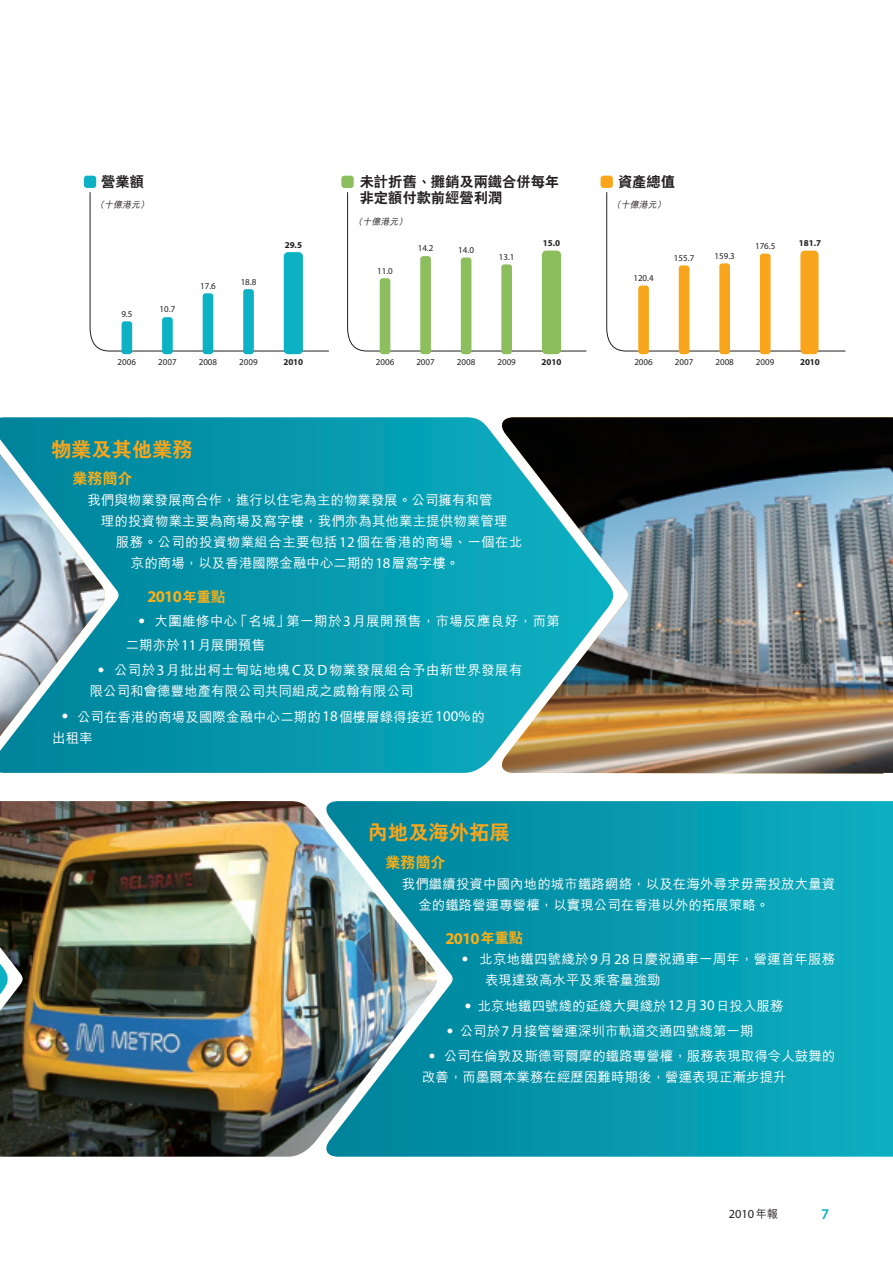
<style>
.page{position:relative;width:893px;height:1263px;background:#fff}
.page>*{position:absolute;margin:0;border:0;box-sizing:border-box;transform-origin:0 0}
.t1{font:800 20.25px "C Hei 2 HK";color:#f9a51b}
.t2{font:700 16.5px "Myriad Pro";letter-spacing:-.045em;color:#faaf18}
.t3{font:800 15px "C Hei 2 HK";color:#faaf18}
.t4{font:14.25px/15.8px "C Hei 2 HK Xbold B5 pc H";color:#231f20}
.t5{font:500 13.5px/21px "M Hei HK";color:#fff}
.t6{font:500 13.5px/24px "M Hei HK";letter-spacing:.025em;color:#fff}
.t7{font:12.3px "Myriad Pro";color:#231f20}
.t8{font:9px "Myriad Pro";color:#231f20}
.t9{font:700 9px "Myriad Pro";letter-spacing:-.01em;color:#231f20}
.t10{font:italic 9px "M Hei HK Medium B5 pc H";color:#231f20}
.s1{font-family:"Myriad Pro";font-weight:400;font-size:14.85px}
.s2{font-family:"C Hei 2 HK";font-weight:800;font-size:14.25px}
.s3{font-family:"Myriad Pro";font-weight:400;font-size:23.1px}
.s4{font-family:"M Hei HK";font-weight:500;font-size:11.25px}
</style>
<div class="page">
<img style="left:0;top:801px;width:323px;height:356px">
<svg style="left:107px;top:417px;width:391px;height:356px;background:#0698ad"></svg>
<img style="left:498px;top:417px;width:395px;height:356px">
<svg style="left:323px;top:801px;width:570px;height:356px;background:#169aad"></svg>
<img style="left:0;top:417px;width:107px;height:356px">
<svg style="left:89px;top:192px;width:756px;height:160px"></svg>
<div style="left:284px;top:252px;width:19px;height:102px;background:#0cb2c4;border-radius:4px"></div>
<div style="left:243px;top:289px;width:11px;height:65px;background:#0cb2c4;border-radius:3px"></div>
<div style="left:203px;top:293px;width:10px;height:61px;background:#0cb2c4;border-radius:3px"></div>
<div style="left:162px;top:317px;width:11px;height:37px;background:#0cb2c4;border-radius:3px"></div>
<div style="left:122px;top:321px;width:10px;height:33px;background:#0cb2c4;border-radius:3px"></div>
<div style="left:542px;top:251px;width:19px;height:103px;background:#8cbe5d;border-radius:4px"></div>
<div style="left:501px;top:264px;width:11px;height:90px;background:#8cbe5d;border-radius:3px"></div>
<div style="left:461px;top:257px;width:10px;height:97px;background:#8cbe5d;border-radius:3px"></div>
<div style="left:420px;top:256px;width:11px;height:98px;background:#8cbe5d;border-radius:3px"></div>
<div style="left:380px;top:278px;width:10px;height:76px;background:#8cbe5d;border-radius:3px"></div>
<div style="left:800px;top:251px;width:18px;height:103px;background:#f9a51b;border-radius:4px"></div>
<div style="left:760px;top:254px;width:10px;height:100px;background:#f9a51b;border-radius:3px"></div>
<div style="left:719px;top:263px;width:11px;height:91px;background:#f9a51b;border-radius:3px"></div>
<div style="left:679px;top:265px;width:10px;height:89px;background:#f9a51b;border-radius:3px"></div>
<div style="left:638px;top:286px;width:11px;height:68px;background:#f9a51b;border-radius:3px"></div>
<div style="left:84px;top:176px;width:12px;height:12px;background:#0cb2c4;border-radius:3px"></div>
<div style="left:341px;top:176px;width:13px;height:12px;background:#8cbe5d;border-radius:3px"></div>
<div style="left:601px;top:176px;width:12px;height:12px;background:#f9a51b;border-radius:3px"></div>
<p class="t4" style="left:101px;top:174px;width:44px">營業額</p>
<p class="t4" style="left:360px;top:174px;width:201px">未計折舊、攤銷及兩鐵合併每年非定額付款前經營利潤</p>
<p class="t4" style="left:618px;top:174px;width:58px">資產總值</p>
<p class="t10" style="left:95px;top:199px;width:58px">（十億港元）</p>
<p class="t10" style="left:353px;top:215px;width:58px">（十億港元）</p>
<p class="t10" style="left:612px;top:199px;width:58px">（十億港元）</p>
<p class="t8" style="left:121px;top:308px;width:13px">9.5</p>
<p class="t8" style="left:160px;top:304px;width:17px">10.7</p>
<p class="t8" style="left:200px;top:280px;width:17px">17.6</p>
<p class="t8" style="left:241px;top:276px;width:17px">18.8</p>
<p class="t9" style="left:285px;top:239px;width:19px">29.5</p>
<p class="t8" style="left:377px;top:265px;width:17px">11.0</p>
<p class="t8" style="left:418px;top:243px;width:17px">14.2</p>
<p class="t8" style="left:458px;top:244px;width:17px">14.0</p>
<p class="t8" style="left:499px;top:251px;width:17px">13.1</p>
<p class="t9" style="left:543px;top:237px;width:19px">15.0</p>
<p class="t8" style="left:633px;top:272px;width:22px">120.4</p>
<p class="t8" style="left:674px;top:252px;width:22px">155.7</p>
<p class="t8" style="left:714px;top:250px;width:22px">159.3</p>
<p class="t8" style="left:755px;top:241px;width:22px">176.5</p>
<p class="t9" style="left:799px;top:237px;width:24px">181.7</p>
<p class="t8" style="left:118px;top:356px;width:20px">2006</p>
<p class="t8" style="left:158px;top:356px;width:20px">2007</p>
<p class="t8" style="left:199px;top:356px;width:20px">2008</p>
<p class="t8" style="left:239px;top:356px;width:20px">2009</p>
<p class="t9" style="left:283px;top:356px;width:21px">2010</p>
<h1 class="t1" style="left:51px;top:436px;width:143px">物業及其他業務</h1>
<p class="t8" style="left:376px;top:356px;width:20px">2006</p>
<p class="t8" style="left:416px;top:356px;width:20px">2007</p>
<p class="t8" style="left:457px;top:356px;width:20px">2008</p>
<p class="t8" style="left:497px;top:356px;width:20px">2009</p>
<p class="t9" style="left:542px;top:356px;width:21px">2010</p>
<p class="t8" style="left:634px;top:356px;width:20px">2006</p>
<p class="t8" style="left:675px;top:356px;width:20px">2007</p>
<p class="t8" style="left:715px;top:356px;width:20px">2008</p>
<p class="t8" style="left:756px;top:356px;width:20px">2009</p>
<p class="t9" style="left:800px;top:356px;width:21px">2010</p>
<p class="t3" style="left:72px;top:469px;width:61px">業務簡介</p>
<p class="t5" style="left:87px;top:489px;width:406px">我們與物業發展商合作，進行以住宅為主的物業發展。公司擁有和管</p>
<p class="t5" style="left:101px;top:510px;width:408px">理的投資物業主要為商場及寫字樓，我們亦為其他業主提供物業管理</p>
<p class="t6" style="left:116px;top:529px;width:408px">服務。公司的投資物業組合主要包括<span class="s1">12</span>個在香港的商場、一個在北</p>
<p class="t5" style="left:131px;top:552px;width:330px">京的商場，以及香港國際金融中心二期的<span class="s1">18</span>層寫字樓。</p>
<p class="t2" style="left:147px;top:586px;width:79px">2010<span class="s2">年重點</span></p>
<p class="t6" style="left:126px;top:608px;width:436px;text-indent:13px"><span class="s3">•</span> 大圍維修中心「名城」第一期於<span class="s1">3</span>月展開預售，市場反應良好，而第二期亦於<span class="s1">11</span>月展開預售</p>
<p class="t5" style="left:90px;top:659px;width:434px;text-indent:8px"><span class="s3">•</span> 公司於<span class="s1">3</span>月批出柯士甸站地塊<span class="s1">C</span>及<span class="s1">D</span>物業發展組合予由新世界發展有限公司和會德豐地產有限公司共同組成之威翰有限公司</p>
<p class="t5" style="left:52px;top:705px;width:434px;text-indent:10px"><span class="s3">•</span> 公司在香港的商場及國際金融中心二期的<span class="s1">18</span>個樓層錄得接近<span class="s1">100%</span>的出租率</p>
<h1 class="t1" style="left:368px;top:819px;width:143px">內地及海外拓展</h1>
<p class="t3" style="left:385px;top:852px;width:61px">業務簡介</p>
<p class="t5" style="left:418px;top:872px;width:418px;text-indent:-16px">我們繼續投資中國內地的城市鐵路網絡，以及在海外尋求毋需投放大量資金的鐵路營運專營權，以實現公司在香港以外的拓展策略。</p>
<p class="t2" style="left:445px;top:927px;width:79px">2010<span class="s2">年重點</span></p>
<p class="t5" style="left:485px;top:948px;width:352px;text-indent:-23px"><span class="s3">•</span> 北京地鐵四號綫於<span class="s1">9</span>月<span class="s1">28</span>日慶祝通車一周年，營運首年服務表現達致高水平及乘客量強勁</p>
<p class="t5" style="left:465px;top:994px;width:320px"><span class="s3">•</span> 北京地鐵四號綫的延綫大興綫於<span class="s1">12</span>月<span class="s1">30</span>日投入服務</p>
<p class="t5" style="left:447px;top:1019px;width:308px"><span class="s3">•</span> 公司於<span class="s1">7</span>月接管營運深圳市軌道交通四號綫第一期</p>
<p class="t5" style="left:422px;top:1045px;width:415px;text-indent:7px"><span class="s3">•</span> 公司在倫敦及斯德哥爾摩的鐵路專營權，服務表現取得令人鼓舞的改善，而墨爾本業務在經歷困難時期後，營運表現正漸步提升</p>
<p class="t7" style="left:729px;top:1206px;width:51px">2010<span class="s4">年報</span></p>
</div>
